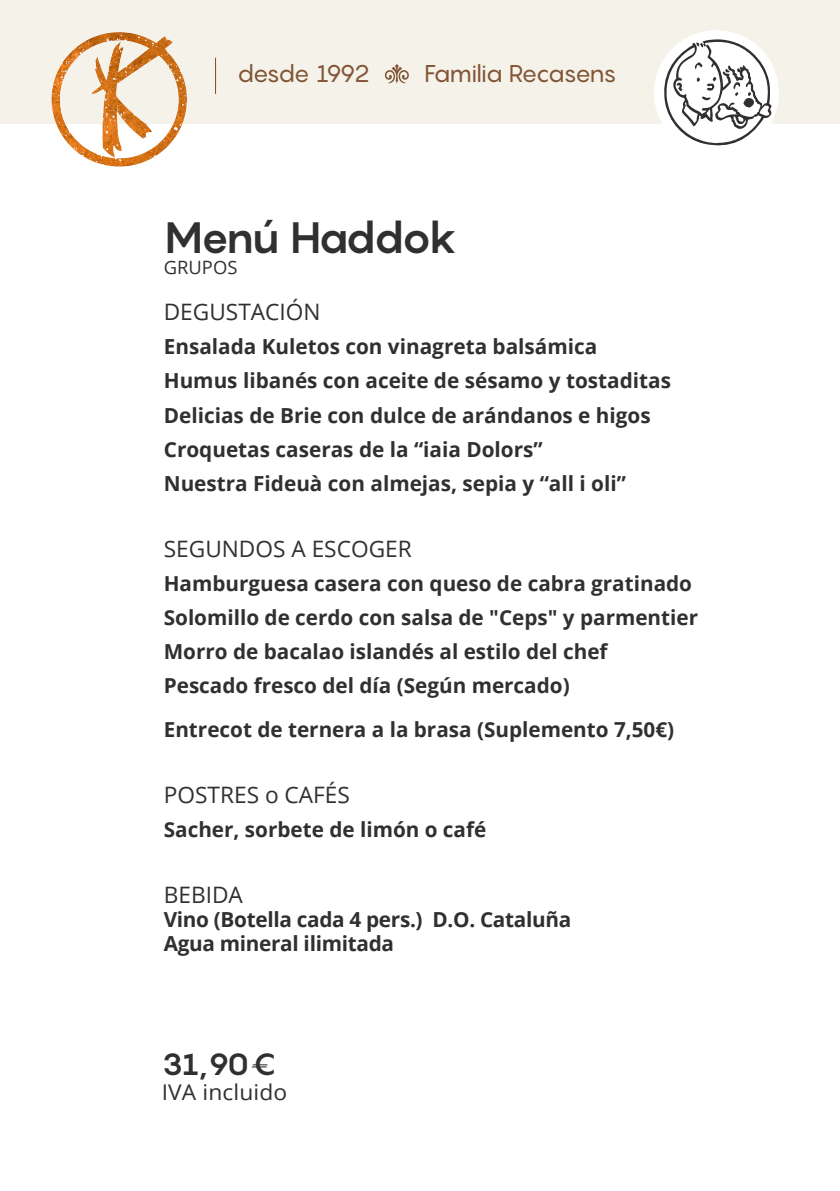
<style>
.page{position:relative;width:840px;height:1191px;background:#fff}
.page>*{position:absolute;margin:0;border:0;box-sizing:border-box;transform-origin:0 0}
.t1{font:700 43.2px "Pangram";letter-spacing:-.065em;color:#32302f}
.t2{font:700 30.2px "Pangram";color:#32302f;scale:1.05 1}
.t3{font:24px "Pangram";letter-spacing:-.07em;color:#815435}
.t4{font:22.6px "Open Sans";color:#32302f}
.t5{font:21.6px "Open Sans";letter-spacing:.005em;color:#32302f;scale:1.05 1}
.t6{font:700 20.8px/34.2px "Open Sans";color:#32302f}
.t7{font:700 20.6px/34px "Open Sans";color:#32302f}
.t8{font:18.4px "Open Sans";color:#32302f}
</style>
<div class="page">
<div style="left:0;top:0;width:839px;height:123px;background:#f5f2e9"></div>
<hr style="left:215px;top:58px;width:1px;height:36px;background:#815435">
<svg style="left:384px;top:64px;width:24px;height:20px"></svg>
<div style="left:653px;top:30px;width:125px;height:125px;background:#fff;border-radius:50%"></div>
<svg style="left:660px;top:39px;width:111px;height:107px"></svg>
<img style="left:46px;top:32px;width:147px;height:135px">
<p class="t3" style="left:237px;top:64px;width:134px">desde 1992</p>
<p class="t3" style="left:424px;top:64px;width:193px">Familia Recasens</p>
<h1 class="t1" style="left:164px;top:220px;width:295px">Menú Haddok</h1>
<p class="t8" style="left:164px;top:260px;width:75px">GRUPOS</p>
<p class="t4" style="left:164px;top:303px;width:158px">DEGUSTACIÓN</p>
<p class="t6" style="left:164px;top:332px;width:508px">Ensalada Kuletos con vinagreta balsámica Humus libanés con aceite de sésamo y tostaditas Delicias de Brie con dulce de arándanos e higos Croquetas caseras de la “iaia Dolors”<br>Nuestra Fideuà con almejas, sepia y “all i oli”</p>
<p class="t4" style="left:164px;top:540px;width:249px">SEGUNDOS A ESCOGER</p>
<p class="t7" style="left:164px;top:569px;width:535px">Hamburguesa casera con queso de cabra gratinado Solomillo de cerdo con salsa de "Ceps" y parmentier Morro de bacalao islandés al estilo del chef<br>Pescado fresco del día (Según mercado)</p>
<p class="t7" style="left:164px;top:714px;width:511px">Entrecot de ternera a la brasa (Suplemento 7,50€)</p>
<p class="t4" style="left:164px;top:786px;width:188px">POSTRES o CAFÉS</p>
<p class="t7" style="left:164px;top:815px;width:324px">Sacher, sorbete de limón o café</p>
<p class="t4" style="left:164px;top:886px;width:81px">BEBIDA</p>
<p class="t6" style="left:164px;top:910px;width:409px;line-height:23.8px">Vino (Botella cada 4 pers.) D.O. Cataluña<br>Agua mineral ilimitada</p>
<h2 class="t2" style="left:162px;top:1052px;width:112px">31,90€</h2>
<p class="t5" style="left:162px;top:1083px;width:121px">IVA incluido</p>
</div>
